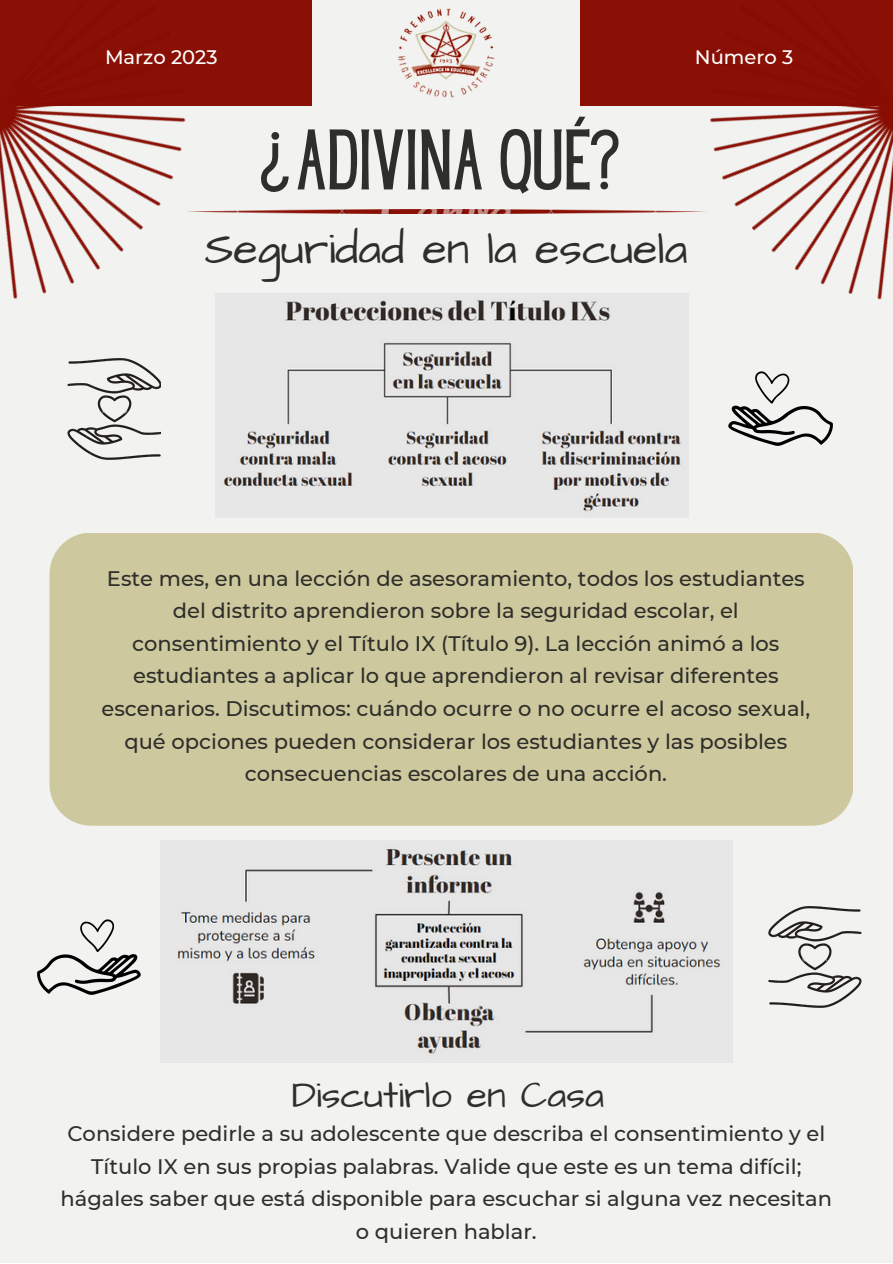
<style>
.page{position:relative;width:893px;height:1264px;background:#fff}
.page>*{position:absolute;margin:0;border:0;box-sizing:border-box;transform-origin:0 0}
.t1{font:75px "Hey Gotcha";color:#2e2e2a}
.t2{font:45px "Architects Daughter";color:#2e2e2a}
.t3{font:37.5px "Architects Daughter";color:#2e2e2a}
.t4{font:500 21px/32.5px "Montserrat";color:#2e2e2a;text-align:center}
.t5{font:500 19.5px "Montserrat";color:#fff}
</style>
<div class="page">
<div style="left:0;top:0;width:892px;height:1262px;background:#f2f3f0"></div>
<div style="left:0;top:0;width:892px;height:106px;background:#8a0f04"></div>
<div style="left:312px;top:0;width:268px;height:109px;background:#f2f3f0"></div>
<img style="left:398px;top:8px;width:97px;height:90px">
<div style="left:49px;top:533px;width:803px;height:292px;background:#cdc89d"></div>
<img style="left:260px;top:209px;width:374px;height:5px">
<img style="left:0;top:1px;width:260px;height:376px">
<img style="left:634px;top:2px;width:258px;height:375px">
<img style="left:37px;top:920px;width:104px;height:74px">
<img style="left:768px;top:906px;width:93px;height:101px">
<img style="left:68px;top:358px;width:93px;height:101px">
<img style="left:728px;top:371px;width:103px;height:74px">
<img style="left:216px;top:294px;width:472px;height:223px">
<img style="left:161px;top:840px;width:571px;height:222px">
<p class="t5" style="left:105px;top:45px;width:114px">Marzo 2023</p>
<p class="t5" style="left:694px;top:45px;width:100px">Número 3</p>
<h1 class="t1" style="left:288px;top:192px;width:33px;rotate:-180deg">?</h1>
<h1 class="t1" style="left:296px;top:129px;width:328px">ADIVINA QUÉ?</h1>
<h2 class="t2" style="left:205px;top:219px;width:484px">Seguridad en la escuela</h2>
<p class="t4" style="left:101px;top:562px;width:710px">Este mes, en una lección de asesoramiento, todos los estudiantes del distrito aprendieron sobre la seguridad escolar, el consentimiento y el Título IX (Título 9). La lección animó a los estudiantes a aplicar lo que aprendieron al revisar diferentes escenarios. Discutimos: cuándo ocurre o no ocurre el acoso sexual, qué opciones pueden considerar los estudiantes y las posibles consecuencias escolares de una acción.</p>
<h3 class="t3" style="left:292px;top:1069px;width:314px">Discutirlo en Casa</h3>
<p class="t4" style="left:60px;top:1117px;width:773px">Considere pedirle a su adolescente que describa el consentimiento y el Título IX en sus propias palabras. Valide que este es un tema difícil; hágales saber que está disponible para escuchar si alguna vez necesitan o quieren hablar.</p>
</div>
